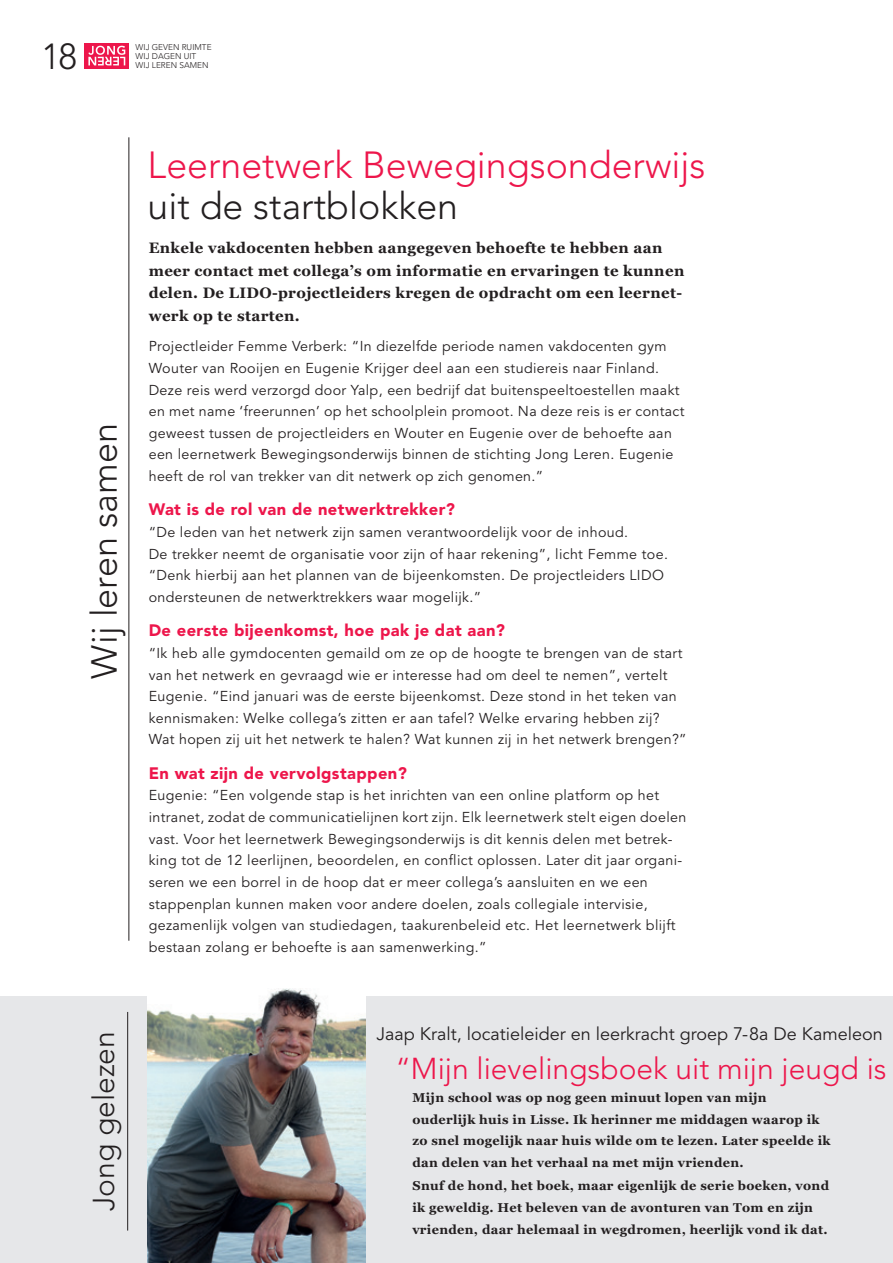
<style>
.page{position:relative;width:893px;height:1263px;background:#fff}
.page>*{position:absolute;margin:0;border:0;box-sizing:border-box;transform-origin:0 0}
.t1{font:300 37.5px "Avenir";color:#ed164b}
.t2{font:300 37.5px "Avenir";color:#231f20}
.t3{font:300 36px "Avenir";color:#231f20}
.t4{font:300 30px "Avenir";color:#ed164b}
.t5{font:300 30px "Avenir";color:#231f20}
.t6{font:18px "Avenir";color:#231f20}
.t7{font:900 16.5px "Avenir";letter-spacing:.025em;color:#ed164b}
.t8{font:700 15px/22.5px "Georgia";letter-spacing:.025em;color:#231f20}
.t9{font:14.25px/21.6px "Avenir";letter-spacing:.025em;color:#231f20}
.t10{font:700 12.75px/21.8px "Georgia";letter-spacing:.025em;color:#231f20}
.t11{font:300 8.25px/9.1px "Avenir";color:#231f20}
</style>
<div class="page">
<div style="left:0;top:996px;width:893px;height:267px;background:#e6e7e9"></div>
<svg style="left:85px;top:43px;width:44px;height:26px"></svg>
<svg style="left:88px;top:46px;width:37px;height:19px"></svg>
<hr style="left:127px;top:1012px;width:1px;height:218px;background:#231f20">
<hr style="left:129px;top:137px;width:1px;height:804px;background:#231f20">
<img style="left:147px;top:989px;width:219px;height:274px">
<h2 class="t3" style="left:41px;top:41px;width:37px">18</h2>
<p class="t11" style="left:136px;top:43px;width:77px">WIJ GEVEN RUIMTE<br>WIJ DAGEN UIT<br>WIJ LEREN SAMEN</p>
<h1 class="t1" style="left:148px;top:150px;width:559px">Leernetwerk Bewegingsonderwijs</h1>
<h1 class="t2" style="left:148px;top:190px;width:312px">uit de startblokken</h1>
<h2 class="t3" style="left:89px;top:679px;width:257px;rotate:-90deg">Wij leren samen</h2>
<p class="t8" style="left:149px;top:238px;width:537px">Enkele vakdocenten hebben aangegeven behoefte te hebben aan meer contact met collega’s om informatie en ervaringen te kunnen delen. De LIDO-projectleiders kregen de opdracht om een leernet&shy;werk op te starten.</p>
<p class="t9" style="left:149px;top:337px;width:537px">Projectleider Femme Verberk: “In diezelfde periode namen vakdocenten gym Wouter van Rooijen en Eugenie Krijger deel aan een studiereis naar Finland.<br>Deze reis werd verzorgd door Yalp, een bedrijf dat buitenspeeltoestellen maakt en met name ‘freerunnen’ op het schoolplein promoot. Na deze reis is er contact geweest tussen de projectleiders en Wouter en Eugenie over de behoefte aan een leernetwerk Bewegingsonderwijs binnen de stichting Jong Leren. Eugenie heeft de rol van trekker van dit netwerk op zich genomen.”</p>
<p class="t7" style="left:149px;top:503px;width:308px">Wat is de rol van de netwerktrekker?</p>
<p class="t9" style="left:149px;top:523px;width:521px">“De leden van het netwerk zijn samen verantwoordelijk voor de inhoud.<br>De trekker neemt de organisatie voor zijn of haar rekening”, licht Femme toe. “Denk hierbij aan het plannen van de bijeenkomsten. De projectleiders LIDO ondersteunen de netwerktrekkers waar mogelijk.”</p>
<p class="t7" style="left:149px;top:624px;width:358px">De eerste bijeenkomst, hoe pak je dat aan?</p>
<p class="t9" style="left:149px;top:644px;width:539px">“Ik heb alle gymdocenten gemaild om ze op de hoogte te brengen van de start van het netwerk en gevraagd wie er interesse had om deel te nemen”, vertelt Eugenie. “Eind januari was de eerste bijeenkomst. Deze stond in het teken van kennismaken: Welke collega’s zitten er aan tafel? Welke ervaring hebben zij?<br>Wat hopen zij uit het netwerk te halen? Wat kunnen zij in het netwerk brengen?”</p>
<p class="t7" style="left:149px;top:766px;width:260px">En wat zijn de vervolgstappen?</p>
<p class="t9" style="left:149px;top:786px;width:539px">Eugenie: “Een volgende stap is het inrichten van een online platform op het intranet, zodat de communicatielijnen kort zijn. Elk leernetwerk stelt eigen doelen vast. Voor het leernetwerk Bewegingsonderwijs is dit kennis delen met betrek&shy;king tot de 12 leerlijnen, beoordelen, en conflict oplossen. Later dit jaar organi&shy;seren we een borrel in de hoop dat er meer collega’s aansluiten en we een stappenplan kunnen maken voor andere doelen, zoals collegiale intervisie, gezamenlijk volgen van studiedagen, taakurenbeleid etc. Het leernetwerk blijft bestaan zolang er behoefte is aan samenwerking.”</p>
<h3 class="t5" style="left:91px;top:1211px;width:182px;rotate:-90deg">Jong gelezen</h3>
<p class="t6" style="left:376px;top:1026px;width:508px">Jaap Kralt, locatieleider en leerkracht groep 7-8a De Kameleon</p>
<h3 class="t4" style="left:395px;top:1056px;width:493px">“Mijn lievelingsboek uit mijn jeugd is</h3>
<p class="t10" style="left:412px;top:1087px;width:420px">Mijn school was op nog geen minuut lopen van mijn ouderlijk huis in Lisse. Ik herinner me middagen waarop ik zo snel mogelijk naar huis wilde om te lezen. Later speelde ik dan delen van het verhaal na met mijn vrienden.</p>
<p class="t10" style="left:412px;top:1176px;width:418px">Snuf de hond, het boek, maar eigenlijk de serie boeken, vond ik geweldig. Het beleven van de avonturen van Tom en zijn vrienden, daar helemaal in wegdromen, heerlijk vond ik dat.</p>
</div>
